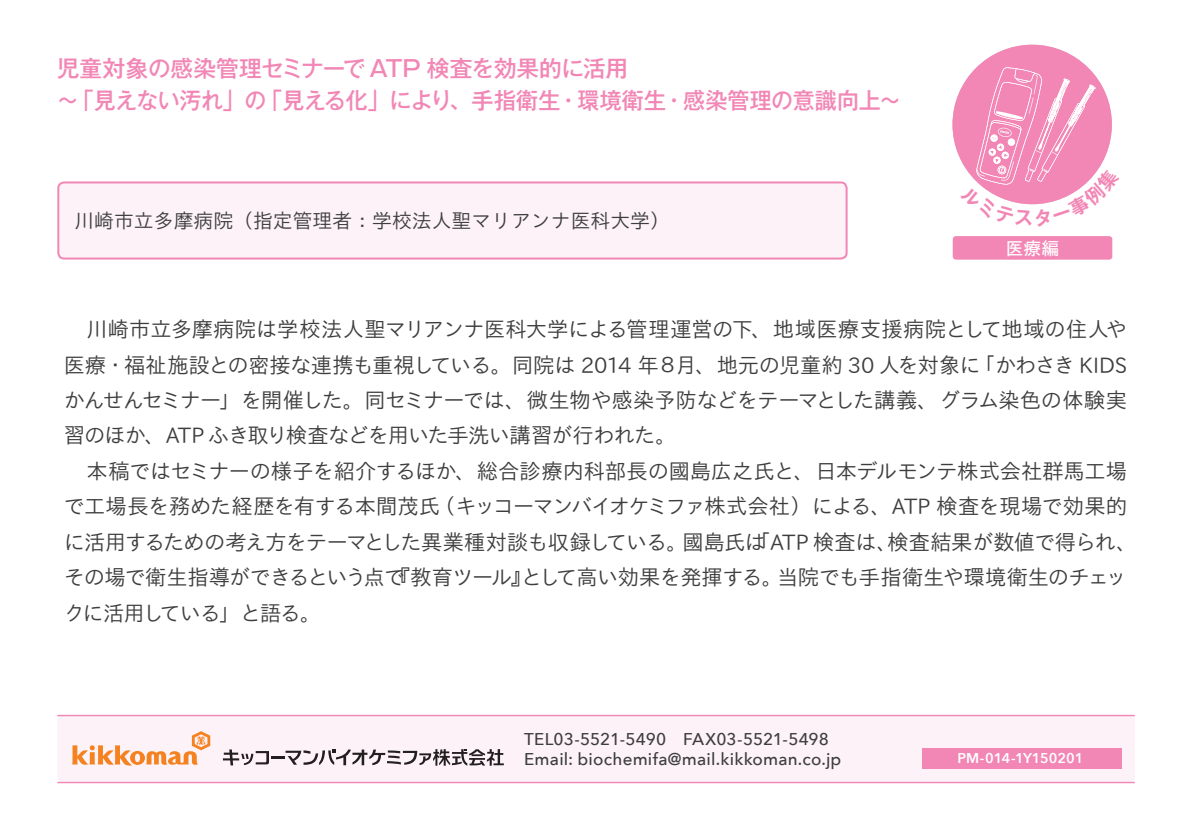
<style>
.page{position:relative;width:1191px;height:840px;background:#fff}
.page>*{position:absolute;margin:0;border:0;box-sizing:border-box;transform-origin:0 0}
.t1{font:500 22.6px "Gothic MB101 Pr 5";letter-spacing:-.01em;color:#f287b6}
.t2{font:300 21.2px/35.4px "TB Go Pro";letter-spacing:-.035em;color:#3e3e3f;text-align:justify}
.t3{font:300 19.8px "TB Go Pro";color:#3e3e3f}
.t4{font:17.8px "TB Go Std Medium 90 pv RKSJ H";color:#fff}
.t5{font:500 17px "Avenir Next";letter-spacing:.01em;color:#3e3e3f}
.t6{font:600 14.2px "Avenir Next";color:#fff}
</style>
<div class="page">
<div style="left:57px;top:714px;width:1077px;height:68px;background:#fdf2f7;border-radius:6px"></div>
<div style="left:58px;top:182px;width:789px;height:77px;background:#fdf2f7;border-radius:6px"></div>
<div style="left:952px;top:45px;width:159px;height:159px;background:#f287b6;border-radius:50%"></div>
<div style="left:952px;top:236px;width:160px;height:23px;background:#f287b6;border-radius:3px"></div>
<div style="left:57px;top:181px;width:790px;height:78px;border:2px solid #f287b6;border-radius:6px"></div>
<div style="left:922px;top:748px;width:199px;height:20px;background:#f287b6"></div>
<svg style="left:223px;top:749px;width:281px;height:16px"></svg>
<svg style="left:72px;top:731px;width:138px;height:34px"></svg>
<hr style="left:57px;top:714px;width:1077px;height:1px;background:#f287b6">
<hr style="left:57px;top:781px;width:1077px;height:1px;background:#f287b6">
<svg style="left:959px;top:67px;width:153px;height:138px"></svg>
<p class="t1" style="left:57px;top:50px;width:573px">児童対象の感染管理セミナーで ATP 検査を効果的に活用</p>
<p class="t1" style="left:57px;top:81px;width:846px">〜「見えない汚れ」の「見える化」により、手指衛生・環境衛生・感染管理の意識向上〜</p>
<p class="t3" style="left:74px;top:204px;width:597px">川崎市立多摩病院（指定管理者：学校法人聖マリアンナ医科大学）</p>
<p class="t4" style="left:1005px;top:234px;width:55px">医療編</p>
<p class="t2" style="left:64px;top:309px;width:1064px;text-indent:23px">川崎市立多摩病院は学校法人聖マリアンナ医科大学による管理運営の下、地域医療支援病院として地域の住人や医療・福祉施設との密接な連携も重視している。同院は 2014 年８月、地元の児童約 30 人を対象に「かわさき KIDSかんせんセミナー」を開催した。同セミナーでは、微生物や感染予防などをテーマとした講義、グラム染色の体験実習のほか、ATP ふき取り検査などを用いた手洗い講習が行われた。</p>
<p class="t2" style="left:64px;top:451px;width:1075px;text-align:left;text-indent:23px">本稿ではセミナーの様子を紹介するほか、総合診療内科部長の國島広之氏と、日本デルモンテ株式会社群馬工場で工場長を務めた経歴を有する本間茂氏（キッコーマンバイオケミファ株式会社）による、ATP 検査を現場で効果的に活用するための考え方をテーマとした異業種対談も収録している。國島氏は「ATP 検査は、検査結果が数値で得られ、その場で衛生指導ができるという点で『教育ツール』として高い効果を発揮する。当院でも手指衛生や環境衛生のチェックに活用している」と語る。</p>
<p class="t5" style="left:524px;top:724px;width:306px">TEL03-5521-5490 FAX03-5521-5498</p>
<p class="t5" style="left:524px;top:744px;width:319px">Email: biochemifa@mail.kikkoman.co.jp</p>
<p class="t6" style="left:957px;top:745px;width:128px">PM-014-1Y150201</p>
</div>
